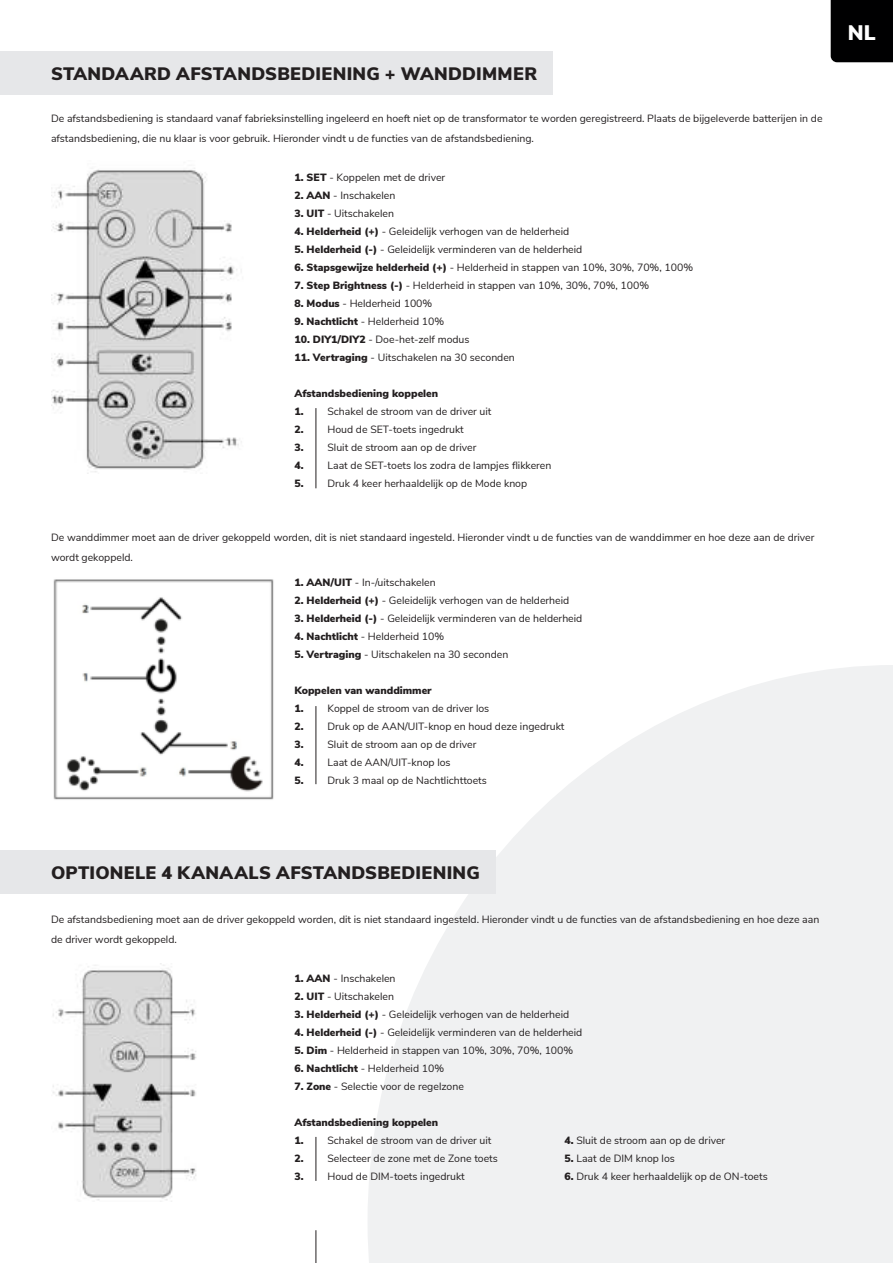
<style>
.page{position:relative;width:893px;height:1263px;background:#fff}
.page>*{position:absolute;margin:0;border:0;box-sizing:border-box;transform-origin:0 0}
.t1{font:900 21px "Nunito Sans";color:#fff}
.t2{font:900 18px "Nunito Sans";letter-spacing:.015em;color:#231f20}
.t3{font:10.5px/19.5px "Nunito Sans";color:#231f20}
.t4{font:900 10.5px "Nunito Sans";color:#231f20}
.s1{font-weight:900}
</style>
<div class="page">
<svg style="left:368px;top:665px;width:525px;height:598px;fill:#f0f1f2"></svg>
<hr style="left:316px;top:1230px;width:1px;height:33px;background:#231f20">
<div style="left:0;top:51px;width:553px;height:43px;background:#e6e7e9"></div>
<img style="left:51px;top:168px;width:191px;height:304px">
<hr style="left:316px;top:408px;width:1px;height:80px;background:#231f20">
<hr style="left:316px;top:1137px;width:1px;height:44px;background:#231f20">
<hr style="left:316px;top:706px;width:1px;height:78px;background:#231f20">
<img style="left:53px;top:579px;width:221px;height:221px">
<div style="left:0;top:850px;width:495px;height:43px;background:#e6e7e9"></div>
<img style="left:53px;top:963px;width:144px;height:237px">
<div style="left:831px;top:0;width:62px;height:62px;background:#000001"></div>
<h2 class="t2" style="left:51px;top:63px;width:487px">STANDAARD AFSTANDSBEDIENING + WANDDIMMER</h2>
<p class="t3" style="left:51px;top:108px;width:773px">De afstandsbediening is standaard vanaf fabrieksinstelling ingeleerd en hoeft niet op de transformator te worden geregistreerd. Plaats de bijgeleverde batterijen in de afstandsbediening, die nu klaar is voor gebruik. Hieronder vindt u de functies van de afstandsbediening.</p>
<p class="t3" style="left:294px;top:168px;width:152px"><span class="s1">1. SET</span> - Koppelen met de driver</p>
<p class="t3" style="left:294px;top:186px;width:102px"><span class="s1">2. AAN</span> - Inschakelen</p>
<p class="t3" style="left:294px;top:204px;width:101px"><span class="s1">3. UIT</span> - Uitschakelen</p>
<p class="t3" style="left:294px;top:221px;width:276px"><span class="s1">4. Helderheid (+)</span> - Geleidelijk verhogen van de helderheid</p>
<p class="t3" style="left:294px;top:239px;width:289px"><span class="s1">5. Helderheid (-)</span> - Geleidelijk verminderen van de helderheid</p>
<p class="t3" style="left:294px;top:258px;width:400px"><span class="s1">6. Stapsgewijze helderheid (+)</span> - Helderheid in stappen van 10%, 30%, 70%, 100%</p>
<p class="t3" style="left:294px;top:276px;width:356px"><span class="s1">7. Step Brightness (-)</span> - Helderheid in stappen van 10%, 30%, 70%, 100%</p>
<p class="t3" style="left:294px;top:294px;width:139px"><span class="s1">8. Modus</span> - Helderheid 100%</p>
<p class="t3" style="left:294px;top:312px;width:151px"><span class="s1">9. Nachtlicht</span> - Helderheid 10%</p>
<p class="t3" style="left:294px;top:330px;width:177px"><span class="s1">10. DIY1/DIY2</span> - Doe-het-zelf modus</p>
<p class="t3" style="left:294px;top:348px;width:222px"><span class="s1">11. Vertraging</span> - Uitschakelen na 30 seconden</p>
<p class="t4" style="left:294px;top:388px;width:145px">Afstandsbediening koppelen</p>
<p class="t3" style="left:294px;top:402px;width:199px"><span class="s1">1.</span> Schakel de stroom van de driver uit</p>
<p class="t3" style="left:294px;top:420px;width:171px"><span class="s1">2.</span> Houd de SET-toets ingedrukt</p>
<p class="t3" style="left:294px;top:438px;width:183px"><span class="s1">3.</span> Sluit de stroom aan op de driver</p>
<p class="t3" style="left:294px;top:455px;width:258px"><span class="s1">4.</span> Laat de SET-toets los zodra de lampjes flikkeren</p>
<p class="t3" style="left:294px;top:473px;width:234px"><span class="s1">5.</span> Druk 4 keer herhaaldelijk op de Mode knop</p>
<p class="t3" style="left:51px;top:528px;width:765px">De wanddimmer moet aan de driver gekoppeld worden, dit is niet standaard ingesteld. Hieronder vindt u de functies van de wanddimmer en hoe deze aan de driver wordt gekoppeld.</p>
<p class="t3" style="left:294px;top:573px;width:143px"><span class="s1">1. AAN/UIT</span> - In-/uitschakelen</p>
<p class="t3" style="left:294px;top:590px;width:276px"><span class="s1">2. Helderheid (+)</span> - Geleidelijk verhogen van de helderheid</p>
<p class="t3" style="left:294px;top:608px;width:289px"><span class="s1">3. Helderheid (-)</span> - Geleidelijk verminderen van de helderheid</p>
<p class="t3" style="left:294px;top:627px;width:151px"><span class="s1">4. Nachtlicht</span> - Helderheid 10%</p>
<p class="t3" style="left:294px;top:645px;width:215px"><span class="s1">5. Vertraging</span> - Uitschakelen na 30 seconden</p>
<p class="t4" style="left:294px;top:684px;width:139px">Koppelen van wanddimmer</p>
<p class="t3" style="left:294px;top:699px;width:196px"><span class="s1">1.</span> Koppel de stroom van de driver los</p>
<p class="t3" style="left:294px;top:717px;width:272px"><span class="s1">2.</span> Druk op de AAN/UIT-knop en houd deze ingedrukt</p>
<p class="t3" style="left:294px;top:735px;width:183px"><span class="s1">3.</span> Sluit de stroom aan op de driver</p>
<p class="t3" style="left:294px;top:753px;width:158px"><span class="s1">4.</span> Laat de AAN/UIT-knop los</p>
<p class="t3" style="left:294px;top:771px;width:194px"><span class="s1">5.</span> Druk 3 maal op de Nachtlichttoets</p>
<h1 class="t1" style="left:848px;top:20px;width:29px">NL</h1>
<h2 class="t2" style="left:51px;top:862px;width:430px">OPTIONELE 4 KANAALS AFSTANDSBEDIENING</h2>
<p class="t3" style="left:51px;top:910px;width:770px">De afstandsbediening moet aan de driver gekoppeld worden, dit is niet standaard ingesteld. Hieronder vindt u de functies van de afstandsbediening en hoe deze aan de driver wordt gekoppeld.</p>
<p class="t3" style="left:294px;top:969px;width:103px"><span class="s1">1. AAN</span> - Inschakelen</p>
<p class="t3" style="left:294px;top:987px;width:101px"><span class="s1">2. UIT</span> - Uitschakelen</p>
<p class="t3" style="left:294px;top:1004px;width:276px"><span class="s1">3. Helderheid (+)</span> - Geleidelijk verhogen van de helderheid</p>
<p class="t3" style="left:294px;top:1022px;width:289px"><span class="s1">4. Helderheid (-)</span> - Geleidelijk verminderen van de helderheid</p>
<p class="t3" style="left:294px;top:1041px;width:280px"><span class="s1">5. Dim</span> - Helderheid in stappen van 10%, 30%, 70%, 100%</p>
<p class="t3" style="left:294px;top:1059px;width:151px"><span class="s1">6. Nachtlicht</span> - Helderheid 10%</p>
<p class="t3" style="left:294px;top:1077px;width:171px"><span class="s1">7. Zone</span> - Selectie voor de regelzone</p>
<p class="t4" style="left:294px;top:1117px;width:145px">Afstandsbediening koppelen</p>
<p class="t3" style="left:294px;top:1131px;width:199px"><span class="s1">1.</span> Schakel de stroom van de driver uit</p>
<p class="t3" style="left:564px;top:1131px;width:162px"><span class="s1">4.</span> Sluit de stroom aan op de driver</p>
<p class="t3" style="left:294px;top:1149px;width:205px"><span class="s1">2.</span> Selecteer de zone met de Zone toets</p>
<p class="t3" style="left:564px;top:1149px;width:112px"><span class="s1">5.</span> Laat de DIM knop los</p>
<p class="t3" style="left:294px;top:1167px;width:172px"><span class="s1">3.</span> Houd de DIM-toets ingedrukt</p>
<p class="t3" style="left:564px;top:1166px;width:205px"><span class="s1">6.</span> Druk 4 keer herhaaldelijk op de ON-toets</p>
</div>
